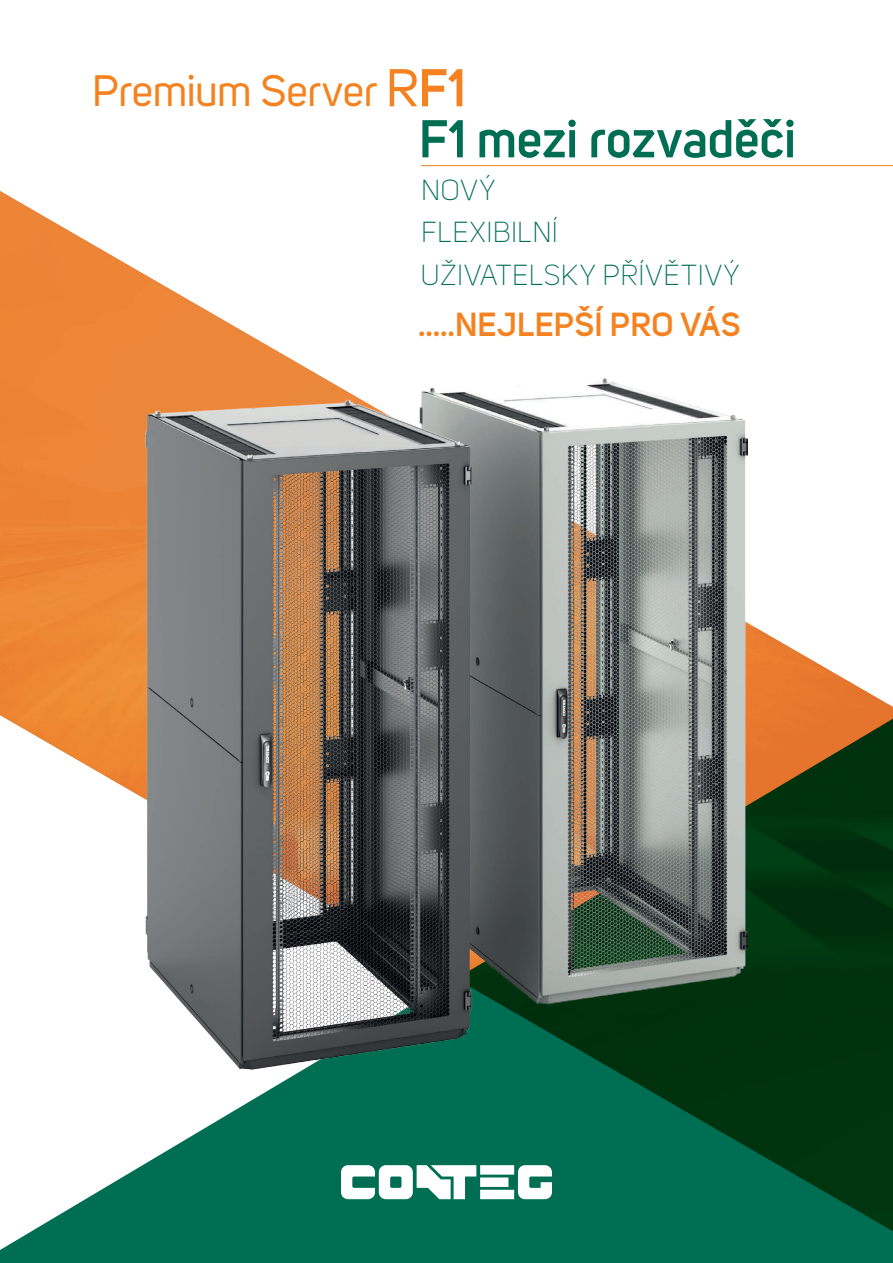
<style>
.page{position:relative;width:893px;height:1263px;background:#fff}
.page>*{position:absolute;margin:0;border:0;box-sizing:border-box;transform-origin:0 0}
.t1{font:600 52.5px "Uni Sans";letter-spacing:-.005em;color:#006e53}
.t2{font:43.5px "Uni Sans";letter-spacing:-.01em;color:#f58220}
.t3{font:600 33px "Uni Sans";letter-spacing:.015em;color:#f58220}
.t4{font:300 28.65px/42.5px "Uni Sans";letter-spacing:.02em;color:#006e53}
.s1{font-size:52.5px}
.s2{font-weight:600;font-size:52.5px}
</style>
<div class="page">
<img style="left:0;top:166px;width:893px;height:553px">
<svg style="left:0;top:719px;width:893px;height:544px"></svg>
<svg style="left:341px;top:1165px;width:211px;height:34px"></svg>
<img style="left:146px;top:378px;width:601px;height:691px">
<hr style="left:421px;top:165px;width:472px;height:1px;background:#f58220">
<h2 class="t2" style="left:92px;top:66px;width:375px">Premium Server <span class="s1">R</span><span class="s2">F1</span></h2>
<h1 class="t1" style="left:419px;top:108px;width:379px">F1 mezi rozvaděči</h1>
<p class="t4" style="left:421px;top:169px;width:320px">NOVÝ<br>FLEXIBILNÍ<br>UŽIVATELSKY PŘÍVĚTIVÝ</p>
<p class="t3" style="left:418px;top:305px;width:324px">.....NEJLEPŠÍ PRO VÁS</p>
</div>
